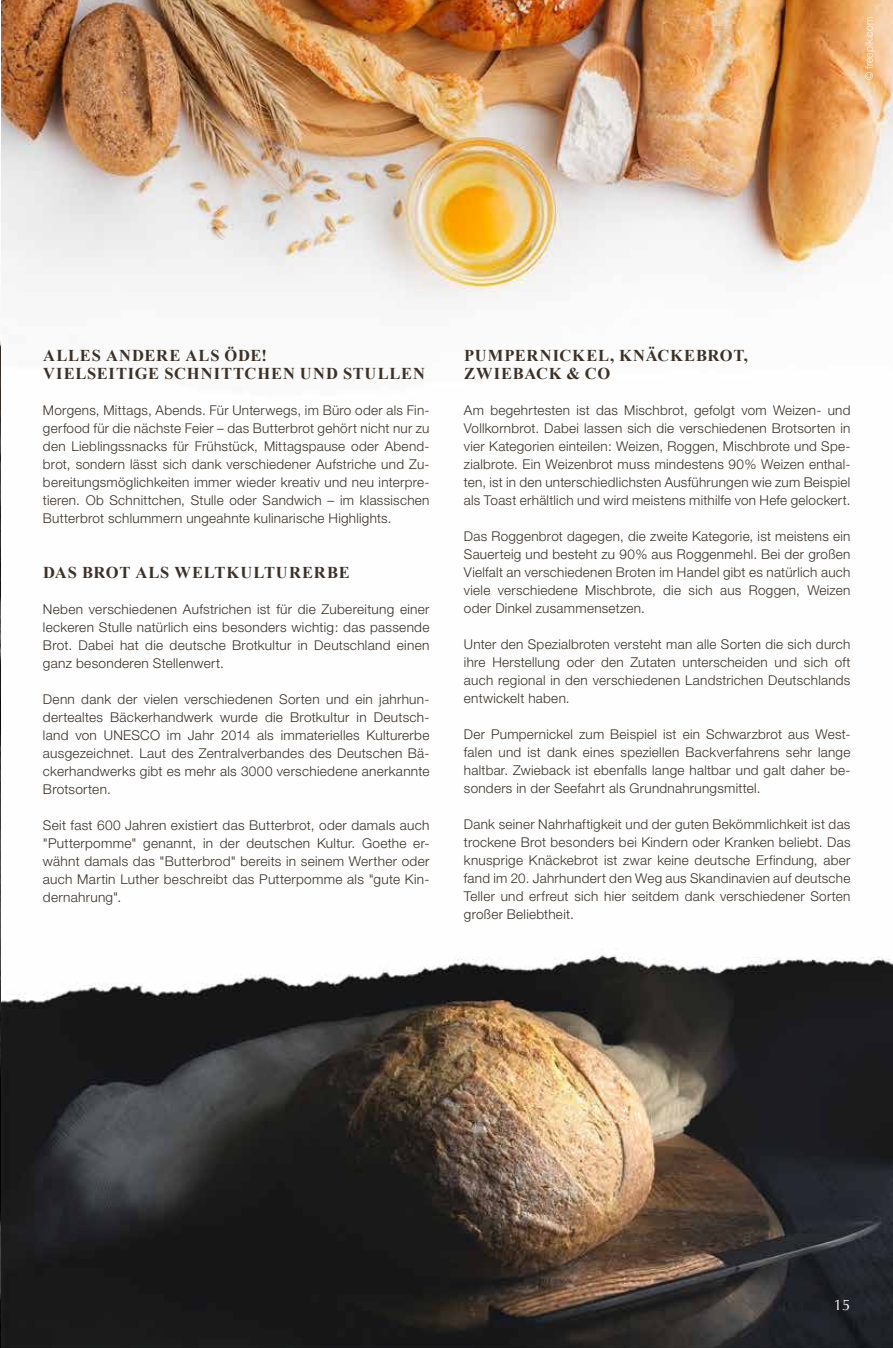
<style>
.page{position:relative;width:893px;height:1348px;background:#fff}
.page>*{position:absolute;margin:0;border:0;box-sizing:border-box;transform-origin:0 0}
.t1{font:700 16.5px/18px "Times New Roman";letter-spacing:.05em;color:#3b3127}
.t2{font:15px "Optima LT";color:#fff}
.t3{font:300 13.5px/18px "Helvetica Neue";letter-spacing:.02em;color:#3b3127;text-align:justify}
.t4{font:300 10.5px "Helvetica Neue";letter-spacing:.01em;color:#fff}
</style>
<div class="page">
<img style="left:0;top:0;width:893px;height:1348px">
<p class="t4" style="left:863px;top:80px;width:64px;rotate:-90deg">© freepik.com</p>
<p class="t1" style="left:43px;top:346px;width:383px">ALLES ANDERE ALS ÖDE!<br>VIELSEITIGE SCHNITTCHEN UND STULLEN</p>
<p class="t3" style="left:43px;top:401px;width:388px">Morgens, Mittags, Abends. Für Unterwegs, im Büro oder als Fin&shy;gerfood für die nächste Feier – das Butterbrot gehört nicht nur zu den Lieblingssnacks für Frühstück, Mittagspause oder Abend&shy;brot, sondern lässt sich dank verschiedener Aufstriche und Zu&shy;bereitungsmöglichkeiten immer wieder kreativ und neu interpre&shy;tieren. Ob Schnittchen, Stulle oder Sandwich – im klassischen Butterbrot schlummern ungeahnte kulinarische Highlights.</p>
<p class="t1" style="left:43px;top:562px;width:308px">DAS BROT ALS WELTKULTURERBE</p>
<p class="t3" style="left:43px;top:599px;width:388px">Neben verschiedenen Aufstrichen ist für die Zubereitung einer leckeren Stulle natürlich eins besonders wichtig: das passende Brot. Dabei hat die deutsche Brotkultur in Deutschland einen ganz besonderen Stellenwert.</p>
<p class="t3" style="left:43px;top:689px;width:388px">Denn dank der vielen verschiedenen Sorten und ein jahrhun&shy;dertealtes Bäckerhandwerk wurde die Brotkultur in Deutsch&shy;land von UNESCO im Jahr 2014 als immaterielles Kulturerbe ausgezeichnet. Laut des Zentralverbandes des Deutschen Bä&shy;ckerhandwerks gibt es mehr als 3000 verschiedene anerkannte Brotsorten.</p>
<p class="t3" style="left:43px;top:815px;width:388px">Seit fast 600 Jahren existiert das Butterbrot, oder damals auch "Putterpomme" genannt, in der deutschen Kultur. Goethe er&shy;wähnt damals das "Butterbrod" bereits in seinem Werther oder auch Martin Luther beschreibt das Putterpomme als "gute Kin&shy;dernahrung".</p>
<p class="t1" style="left:464px;top:346px;width:285px">PUMPERNICKEL, KNÄCKEBROT,<br>ZWIEBACK &amp; CO</p>
<p class="t3" style="left:464px;top:401px;width:388px">Am begehrtesten ist das Mischbrot, gefolgt vom Weizen- und Vollkornbrot. Dabei lassen sich die verschiedenen Brotsorten in vier Kategorien einteilen: Weizen, Roggen, Mischbrote und Spe&shy;zialbrote. Ein Weizenbrot muss mindestens 90% Weizen enthal&shy;ten, ist in den unterschiedlichsten Ausführungen wie zum Beispiel als Toast erhältlich und wird meistens mithilfe von Hefe gelockert.</p>
<p class="t3" style="left:464px;top:527px;width:388px">Das Roggenbrot dagegen, die zweite Kategorie, ist meistens ein Sauerteig und besteht zu 90% aus Roggenmehl. Bei der großen Vielfalt an verschiedenen Broten im Handel gibt es natürlich auch viele verschiedene Mischbrote, die sich aus Roggen, Weizen oder Dinkel zusammensetzen.</p>
<p class="t3" style="left:464px;top:635px;width:388px">Unter den Spezialbroten versteht man alle Sorten die sich durch ihre Herstellung oder den Zutaten unterscheiden und sich oft auch regional in den verschiedenen Landstrichen Deutschlands entwickelt haben.</p>
<p class="t3" style="left:464px;top:725px;width:388px">Der Pumpernickel zum Beispiel ist ein Schwarzbrot aus West&shy;falen und ist dank eines speziellen Backverfahrens sehr lange haltbar. Zwieback ist ebenfalls lange haltbar und galt daher be&shy;sonders in der Seefahrt als Grundnahrungsmittel.</p>
<p class="t3" style="left:464px;top:815px;width:388px">Dank seiner Nahrhaftigkeit und der guten Bekömmlichkeit ist das trockene Brot besonders bei Kindern oder Kranken beliebt. Das knusprige Knäckebrot ist zwar keine deutsche Erfindung, aber fand im 20. Jahrhundert den Weg aus Skandinavien auf deutsche Teller und erfreut sich hier seitdem dank verschiedener Sorten großer Beliebtheit.</p>
<p class="t2" style="left:834px;top:1296px;width:18px">15</p>
</div>
